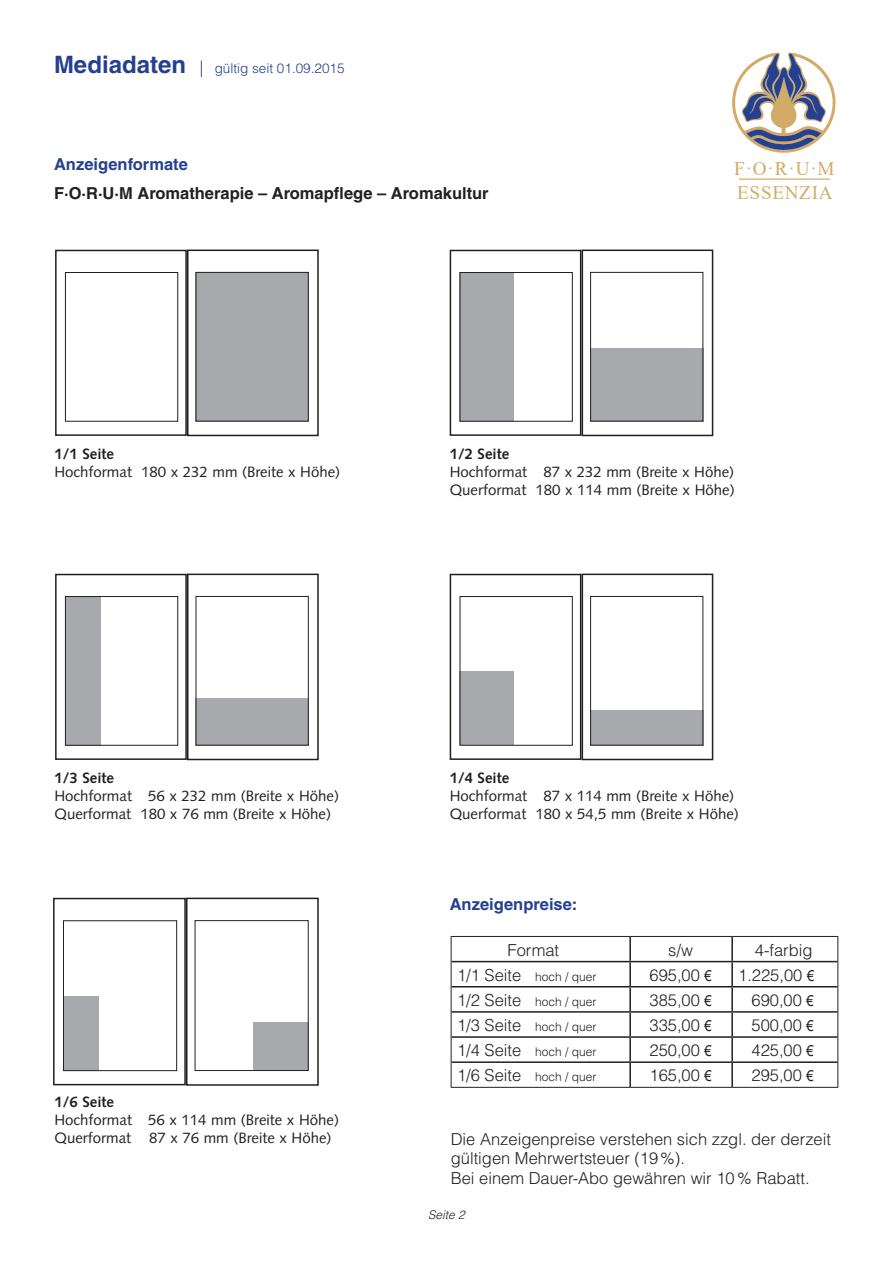
<style>
.page{position:relative;width:893px;height:1263px;background:#fff}
.page>*{position:absolute;margin:0;border:0;box-sizing:border-box;transform-origin:0 0}
.t1{font:700 24px "Syntax";color:#231f20}
.t2{font:19.2px/24px "Times New Roman";letter-spacing:.035em;color:#d2ab66}
.t3{font:300 16.5px/19.8px "Helvetica LT";color:#231f20}
.t4{font:700 16.5px "Helvetica LT";color:#231f20}
.t5{font:700 16.5px "Helvetica LT";color:#25408f}
.t6{font:15px/18px "Syntax";color:#231f20}
.t7{font:700 15px "Syntax";color:#231f20}
.t8{font:300 13.5px "Helvetica LT";color:#25408f}
.t9{font:300 12px "Helvetica LT";color:#231f20}
.t10{font:italic 300 12px "Helvetica LT";color:#231f20}
.s1{font-weight:700;font-size:24px}
.s2{font-size:16.5px}
.s3{font-family:"Arial";font-weight:400;font-size:15px}
</style>
<div class="page">
<div style="left:187px;top:250px;width:132px;height:186px;border:2px solid #231f20"></div>
<div style="left:55px;top:250px;width:132px;height:186px;border:2px solid #231f20"></div>
<div style="left:65px;top:272px;width:113px;height:150px;border:1px solid #231f20"></div>
<div style="left:196px;top:272px;width:113px;height:149px;background:#a8a9ad"></div>
<div style="left:196px;top:272px;width:113px;height:149px;border:1px solid #231f20"></div>
<div style="left:582px;top:250px;width:131px;height:186px;border:2px solid #231f20"></div>
<div style="left:450px;top:250px;width:131px;height:186px;border:2px solid #231f20"></div>
<div style="left:590px;top:348px;width:113px;height:73px;background:#a8a9ad"></div>
<div style="left:590px;top:272px;width:113px;height:149px;border:1px solid #231f20"></div>
<div style="left:460px;top:272px;width:54px;height:149px;background:#a8a9ad"></div>
<div style="left:460px;top:272px;width:113px;height:150px;border:1px solid #231f20"></div>
<div style="left:187px;top:574px;width:132px;height:186px;border:2px solid #231f20"></div>
<div style="left:55px;top:574px;width:132px;height:186px;border:2px solid #231f20"></div>
<div style="left:196px;top:698px;width:113px;height:47px;background:#a8a9ad"></div>
<div style="left:196px;top:596px;width:113px;height:149px;border:1px solid #231f20"></div>
<div style="left:65px;top:596px;width:35px;height:149px;background:#a8a9ad"></div>
<div style="left:65px;top:596px;width:113px;height:150px;border:1px solid #231f20"></div>
<div style="left:582px;top:574px;width:131px;height:186px;border:2px solid #231f20"></div>
<div style="left:450px;top:574px;width:131px;height:186px;border:2px solid #231f20"></div>
<div style="left:590px;top:710px;width:113px;height:35px;background:#a8a9ad"></div>
<div style="left:590px;top:596px;width:113px;height:149px;border:1px solid #231f20"></div>
<div style="left:460px;top:672px;width:54px;height:73px;background:#a8a9ad"></div>
<div style="left:460px;top:596px;width:113px;height:150px;border:1px solid #231f20"></div>
<div style="left:186px;top:898px;width:133px;height:188px;border:2px solid #231f20"></div>
<div style="left:53px;top:898px;width:133px;height:187px;border:2px solid #231f20"></div>
<div style="left:253px;top:1023px;width:56px;height:48px;background:#a8a9ad"></div>
<div style="left:195px;top:920px;width:114px;height:151px;border:1px solid #231f20"></div>
<div style="left:63px;top:996px;width:35px;height:74px;background:#a8a9ad"></div>
<div style="left:63px;top:920px;width:114px;height:151px;border:1px solid #231f20"></div>
<hr style="left:451px;top:936px;width:179px;height:1px;background:#231f20">
<hr style="left:630px;top:936px;width:102px;height:1px;background:#231f20">
<hr style="left:732px;top:936px;width:106px;height:1px;background:#231f20">
<svg style="left:451px;top:937px;width:1px;height:150px"></svg>
<svg style="left:837px;top:937px;width:1px;height:150px"></svg>
<hr style="left:451px;top:1087px;width:179px;height:1px;background:#231f20">
<hr style="left:630px;top:1087px;width:102px;height:1px;background:#231f20">
<hr style="left:732px;top:1087px;width:106px;height:1px;background:#231f20">
<hr style="left:629px;top:937px;width:2px;height:24px;background:#231f20">
<hr style="left:731px;top:937px;width:2px;height:24px;background:#231f20">
<hr style="left:451px;top:961px;width:179px;height:1px;background:#231f20">
<hr style="left:630px;top:961px;width:102px;height:1px;background:#231f20">
<hr style="left:629px;top:962px;width:2px;height:24px;background:#231f20">
<hr style="left:732px;top:961px;width:105px;height:1px;background:#231f20">
<hr style="left:731px;top:962px;width:2px;height:24px;background:#231f20">
<hr style="left:451px;top:986px;width:179px;height:1px;background:#231f20">
<hr style="left:630px;top:986px;width:102px;height:1px;background:#231f20">
<hr style="left:629px;top:987px;width:2px;height:24px;background:#231f20">
<hr style="left:732px;top:986px;width:105px;height:1px;background:#231f20">
<hr style="left:731px;top:987px;width:2px;height:24px;background:#231f20">
<hr style="left:451px;top:1011px;width:179px;height:2px;background:#231f20">
<hr style="left:630px;top:1011px;width:102px;height:2px;background:#231f20">
<hr style="left:629px;top:1013px;width:2px;height:23px;background:#231f20">
<hr style="left:732px;top:1011px;width:105px;height:2px;background:#231f20">
<hr style="left:731px;top:1013px;width:2px;height:23px;background:#231f20">
<hr style="left:451px;top:1036px;width:179px;height:2px;background:#231f20">
<hr style="left:630px;top:1036px;width:102px;height:2px;background:#231f20">
<hr style="left:629px;top:1038px;width:2px;height:23px;background:#231f20">
<hr style="left:732px;top:1036px;width:105px;height:2px;background:#231f20">
<hr style="left:731px;top:1038px;width:2px;height:23px;background:#231f20">
<hr style="left:451px;top:1061px;width:179px;height:2px;background:#231f20">
<hr style="left:630px;top:1061px;width:102px;height:2px;background:#231f20">
<hr style="left:629px;top:1063px;width:2px;height:24px;background:#231f20">
<hr style="left:732px;top:1061px;width:105px;height:2px;background:#231f20">
<hr style="left:731px;top:1063px;width:2px;height:24px;background:#231f20">
<img style="left:732px;top:52px;width:104px;height:101px">
<hr style="left:739px;top:178px;width:91px;height:2px;background:#d2ab66">
<p class="t8" style="left:54px;top:59px;width:292px"><span class="s1">Mediadaten</span> <span class="s2">|</span> gültig seit 01.09.2015</p>
<p class="t5" style="left:54px;top:154px;width:135px">Anzeigenformate</p>
<p class="t4" style="left:54px;top:183px;width:436px">F·O·R·U·M Aromatherapie – Aromapflege – Aromakultur</p>
<h1 class="t1" style="left:54px;top:174px;width:352px">Anzeigenformate Ausgaben 2007</h1>
<p class="t2" style="left:734px;top:156px;width:102px">F·O·R·U·M<br>ESSENZIA</p>
<p class="t7" style="left:54px;top:445px;width:61px">1/1 Seite</p>
<p class="t6" style="left:54px;top:463px;width:287px">Hochformat 180 x 232 mm (Breite x Höhe)</p>
<p class="t7" style="left:450px;top:445px;width:61px">1/2 Seite</p>
<p class="t6" style="left:450px;top:463px;width:286px">Hochformat 87 x 232 mm (Breite x Höhe)<br>Querformat 180 x 114 mm (Breite x Höhe)</p>
<p class="t7" style="left:54px;top:769px;width:61px">1/3 Seite</p>
<p class="t6" style="left:54px;top:787px;width:286px">Hochformat 56 x 232 mm (Breite x Höhe)<br>Querformat 180 x 76 mm (Breite x Höhe)</p>
<p class="t7" style="left:54px;top:1093px;width:61px">1/6 Seite</p>
<p class="t6" style="left:54px;top:1111px;width:286px">Hochformat 56 x 114 mm (Breite x Höhe)<br>Querformat 87 x 76 mm (Breite x Höhe)</p>
<p class="t7" style="left:450px;top:769px;width:61px">1/4 Seite</p>
<p class="t6" style="left:450px;top:787px;width:291px">Hochformat 87 x 114 mm (Breite x Höhe)<br>Querformat 180 x 54,5 mm (Breite x Höhe)</p>
<p class="t5" style="left:450px;top:894px;width:129px">Anzeigenpreise:</p>
<p class="t3" style="left:508px;top:940px;width:53px">Format</p>
<p class="t3" style="left:668px;top:940px;width:26px">s/w</p>
<p class="t3" style="left:755px;top:940px;width:59px">4-farbig</p>
<p class="t9" style="left:457px;top:969px;width:141px"><span class="s2">1/1 Seite</span> hoch / quer</p>
<p class="t3" style="left:649px;top:965px;width:64px">695,00 <span class="s3">€</span></p>
<p class="t3" style="left:738px;top:965px;width:77px">1.225,00 <span class="s3">€</span></p>
<p class="t9" style="left:457px;top:994px;width:141px"><span class="s2">1/2 Seite</span> hoch / quer</p>
<p class="t3" style="left:649px;top:990px;width:64px">385,00 <span class="s3">€</span></p>
<p class="t3" style="left:751px;top:990px;width:64px">690,00 <span class="s3">€</span></p>
<p class="t9" style="left:457px;top:1019px;width:141px"><span class="s2">1/3 Seite</span> hoch / quer</p>
<p class="t3" style="left:649px;top:1015px;width:64px">335,00 <span class="s3">€</span></p>
<p class="t3" style="left:751px;top:1015px;width:64px">500,00 <span class="s3">€</span></p>
<p class="t9" style="left:457px;top:1044px;width:141px"><span class="s2">1/4 Seite</span> hoch / quer</p>
<p class="t3" style="left:649px;top:1040px;width:64px">250,00 <span class="s3">€</span></p>
<p class="t3" style="left:751px;top:1040px;width:64px">425,00 <span class="s3">€</span></p>
<p class="t9" style="left:457px;top:1069px;width:141px"><span class="s2">1/6 Seite</span> hoch / quer</p>
<p class="t3" style="left:649px;top:1065px;width:64px">165,00 <span class="s3">€</span></p>
<p class="t3" style="left:751px;top:1065px;width:64px">295,00 <span class="s3">€</span></p>
<p class="t3" style="left:451px;top:1129px;width:382px">Die Anzeigenpreise verstehen sich zzgl. der derzeit gültigen Mehrwertsteuer (19%).<br>Bei einem Dauer-Abo gewähren wir 10 % Rabatt.</p>
<p class="t10" style="left:428px;top:1207px;width:38px">Seite 2</p>
</div>
